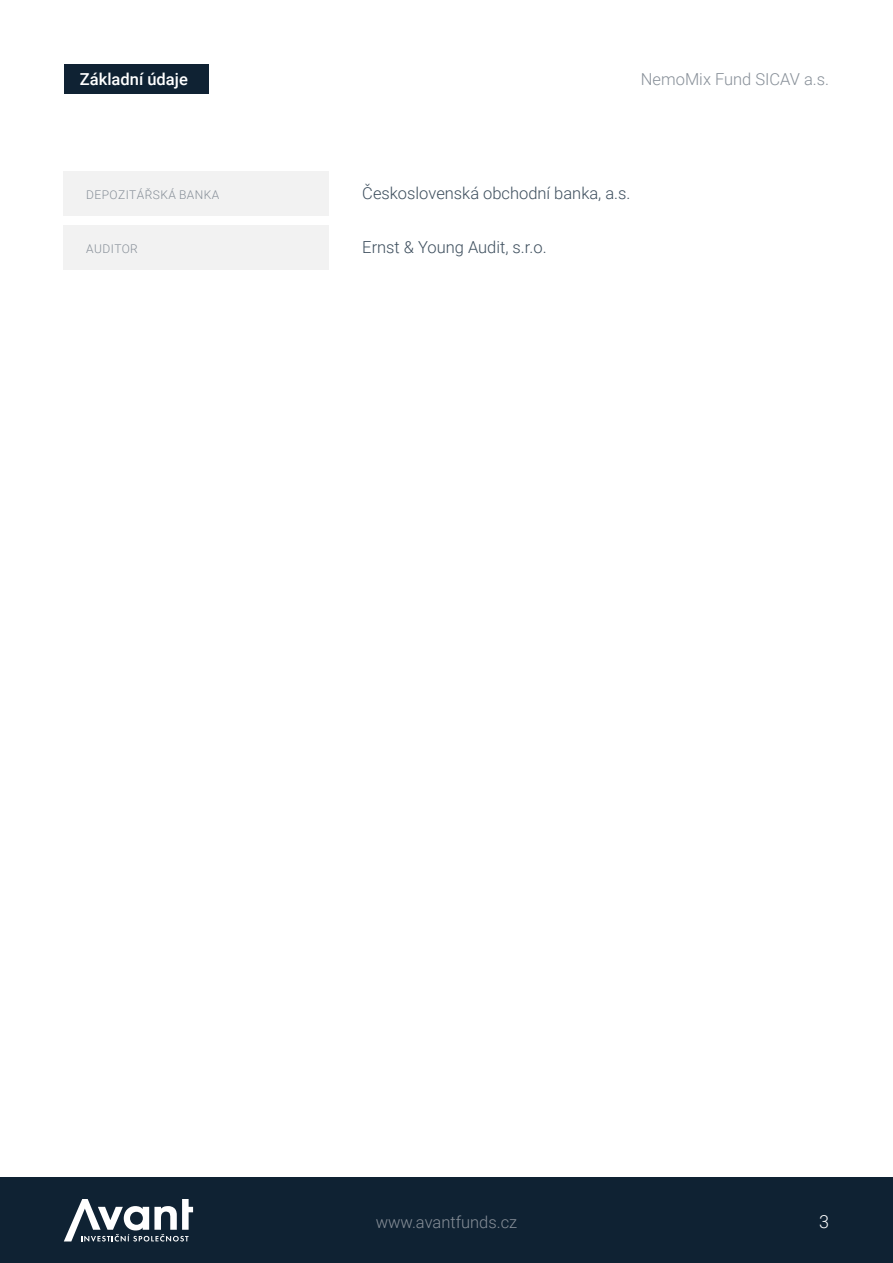
<style>
.page{position:relative;width:893px;height:1263px;background:#fff}
.page>*{position:absolute;margin:0;border:0;box-sizing:border-box;transform-origin:0 0}
.t1{font:300 18px "Roboto";color:#fff}
.t2{font:300 16.5px "Roboto";color:#3d4e5d}
.t3{font:300 16.5px "Roboto";color:#878f98}
.t4{font:500 16.5px "Roboto";color:#fff}
.t5{font:300 12px "Roboto";letter-spacing:.035em;color:#878f98}
</style>
<div class="page">
<div style="left:64px;top:172px;width:265px;height:44px;background:#f2f2f2"></div>
<div style="left:64px;top:226px;width:265px;height:44px;background:#f2f2f2"></div>
<div style="left:64px;top:64px;width:144px;height:30px;background:#0f2233"></div>
<div style="left:0;top:1177px;width:893px;height:86px;background:#0f2233"></div>
<svg style="left:64px;top:1199px;width:129px;height:42px"></svg>
<p class="t4" style="left:80px;top:67px;width:109px">Základní údaje</p>
<p class="t3" style="left:641px;top:67px;width:190px">NemoMix Fund SICAV a.s.</p>
<p class="t5" style="left:86px;top:186px;width:134px">DEPOZITÁŘSKÁ BANKA</p>
<p class="t5" style="left:86px;top:240px;width:53px">AUDITOR</p>
<p class="t2" style="left:362px;top:181px;width:270px">Československá obchodní banka, a.s.</p>
<p class="t2" style="left:362px;top:235px;width:186px">Ernst &amp; Young Audit, s.r.o.</p>
<p class="t3" style="left:376px;top:1210px;width:143px">www.avantfunds.cz</p>
<p class="t1" style="left:819px;top:1209px;width:11px">3</p>
</div>
